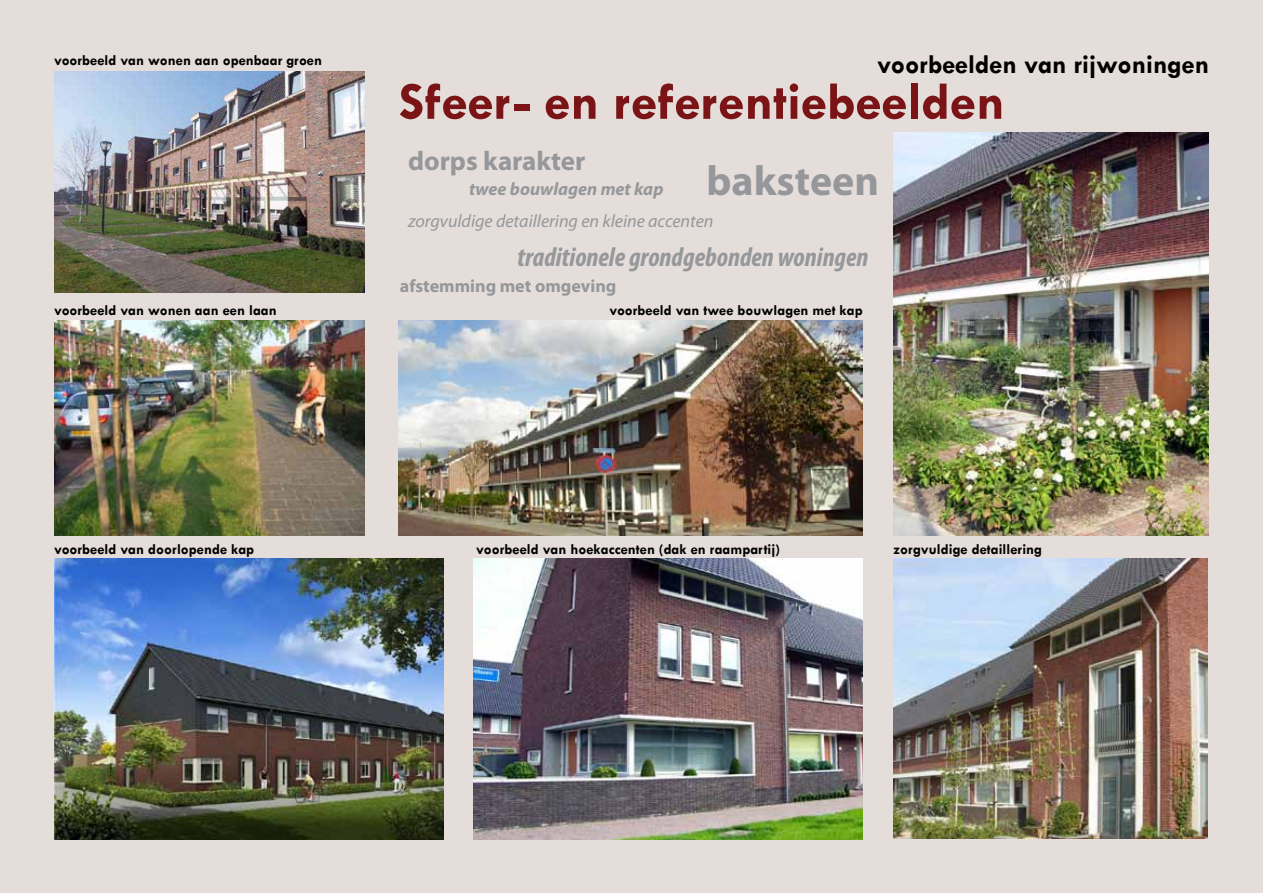
<style>
.page{position:relative;width:1263px;height:893px;background:#e4ddda}
.page>*{position:absolute;margin:0;border:0;box-sizing:border-box;transform-origin:0 0}
.t1{font:700 54px "Tw Cen";color:#8a181a}
.t2{font:700 42px "Myriad Pro";color:#95979a}
.t3{font:italic 700 condensed 27px "Myriad Pro";color:#95979a}
.t4{font:700 27px "Tw Cen";color:#000}
.t5{font:700 27px "Myriad Pro";color:#95979a}
.t6{font:italic 18px "Myriad Pro";color:#95979a}
.t7{font:700 18px "Myriad Pro";color:#95979a}
.t8{font:italic 700 18px "Myriad Pro";color:#95979a}
.t9{font:700 15px "Tw Cen";color:#000}
.t10{font:14.25px "Verdana";color:#000}
</style>
<div class="page">
<img style="left:399px;top:320px;width:464px;height:215px">
<img style="left:893px;top:559px;width:315px;height:280px">
<img style="left:54px;top:559px;width:389px;height:281px">
<img style="left:54px;top:320px;width:311px;height:215px">
<img style="left:54px;top:71px;width:311px;height:222px">
<img style="left:473px;top:559px;width:390px;height:281px">
<img style="left:893px;top:132px;width:316px;height:403px">
<p class="t9" style="left:54px;top:51px;width:270px">voorbeeld van wonen aan openbaar groen</p>
<h3 class="t4" style="left:877px;top:48px;width:333px">voorbeelden van rijwoningen</h3>
<h1 class="t1" style="left:399px;top:69px;width:607px">Sfeer- en referentiebeelden</h1>
<h3 class="t5" style="left:408px;top:143px;width:179px">dorps karakter</h3>
<h2 class="t2" style="left:706px;top:153px;width:174px">baksteen</h2>
<p class="t6" style="left:408px;top:210px;width:307px">zorgvuldige detaillering en kleine accenten</p>
<h3 class="t3" style="left:517px;top:240px;width:352px">traditionele grondgebonden woningen</h3>
<p class="t8" style="left:469px;top:178px;width:196px">twee bouwlagen met kap</p>
<p class="t7" style="left:400px;top:274px;width:218px">afstemming met omgeving</p>
<p class="t9" style="left:54px;top:302px;width:224px">voorbeeld van wonen aan een laan</p>
<p class="t10" style="left:53px;top:305px;width:236px">voorbeeld gevel Frans Halsstraat</p>
<p class="t9" style="left:609px;top:302px;width:255px">voorbeeld van twee bouwlagen met kap</p>
<p class="t9" style="left:54px;top:540px;width:202px">voorbeeld van doorlopende kap</p>
<p class="t9" style="left:476px;top:540px;width:305px">voorbeeld van hoekaccenten (dak en raampartij)</p>
<p class="t9" style="left:893px;top:540px;width:151px">zorgvuldige detaillering</p>
</div>
